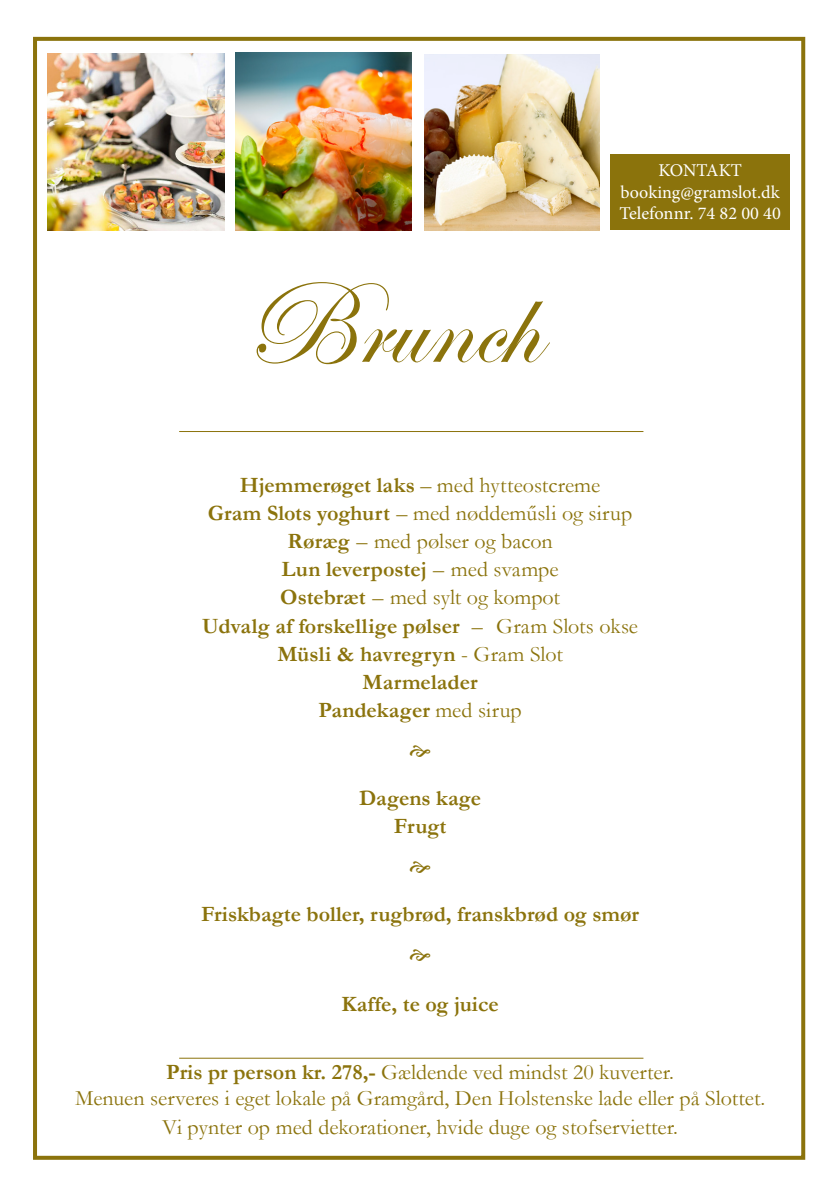
<style>
.page{position:relative;width:840px;height:1191px;background:#fff}
.page>*{position:absolute;margin:0;border:0;box-sizing:border-box;transform-origin:0 0}
.t1{font:120px "Edwardian Script ITC";color:#8b730c}
.t2{font:22px "Garamond";color:#8b730c}
.t3{font:700 22px "Garamond";color:#8b730c}
.t4{font:18px/21.6px "Minion Pro";color:#fff}
.s1{font-weight:700}
.s2{font-weight:400}
</style>
<div class="page">
<div style="left:33px;top:37px;width:771px;height:1122px;border:4px solid #8b730c"></div>
<hr style="left:179px;top:1057px;width:464px;height:1px;background:#8b730c">
<img style="left:235px;top:52px;width:176px;height:178px">
<img style="left:48px;top:53px;width:176px;height:177px">
<img style="left:424px;top:55px;width:175px;height:175px">
<div style="left:610px;top:154px;width:179px;height:76px;background:#8b730c"></div>
<hr style="left:179px;top:431px;width:464px;height:1px;background:#8b730c">
<p class="t1" style="left:243px;top:259px;width:297px">Brunch</p>
<p class="t4" style="left:658px;top:160px;width:85px">KONTAKT</p>
<p class="t4" style="left:619px;top:181px;width:163px">booking@gramslot.dk<br>Telefonnr. 74 82 00 40</p>
<p class="t2" style="left:240px;top:471px;width:361px"><span class="s1">Hjemmerøget laks</span> – med hytteostcreme</p>
<p class="t2" style="left:208px;top:499px;width:425px"><span class="s1">Gram Slots yoghurt</span> – med nøddeműsli og sirup</p>
<p class="t2" style="left:287px;top:527px;width:266px"><span class="s1">Røræg</span> – med pølser og bacon</p>
<p class="t3" style="left:281px;top:554px;width:278px">Lun leverpostej <span class="s2">– med svampe</span></p>
<p class="t2" style="left:280px;top:583px;width:281px"><span class="s1">Ostebræt</span> – med sylt og kompot</p>
<p class="t3" style="left:202px;top:610px;width:437px">Udvalg af forskellige pølser <span class="s2">– Gram Slots okse</span></p>
<p class="t3" style="left:277px;top:638px;width:287px">Müsli &amp; havregryn <span class="s2">- Gram Slot</span></p>
<p class="t3" style="left:362px;top:666px;width:116px">Marmelader</p>
<p class="t3" style="left:318px;top:694px;width:205px">Pandekager <span class="s2">med sirup</span></p>
<p class="t3" style="left:359px;top:782px;width:124px">Dagens kage</p>
<p class="t3" style="left:393px;top:810px;width:54px">Frugt</p>
<p class="t3" style="left:201px;top:898px;width:439px">Friskbagte boller, rugbrød, franskbrød og smør</p>
<p class="t3" style="left:341px;top:988px;width:159px">Kaffe, te og juice</p>
<p class="t2" style="left:166px;top:1057px;width:509px"><span class="s1">Pris pr person kr. 278,-</span> Gældende ved mindst 20 kuverter.</p>
<p class="t2" style="left:75px;top:1083px;width:691px">Menuen serveres i eget lokale på Gramgård, Den Holstenske lade eller på Slottet.</p>
<p class="t2" style="left:162px;top:1112px;width:517px">Vi pynter op med dekorationer, hvide duge og stofservietter.</p>
</div>
